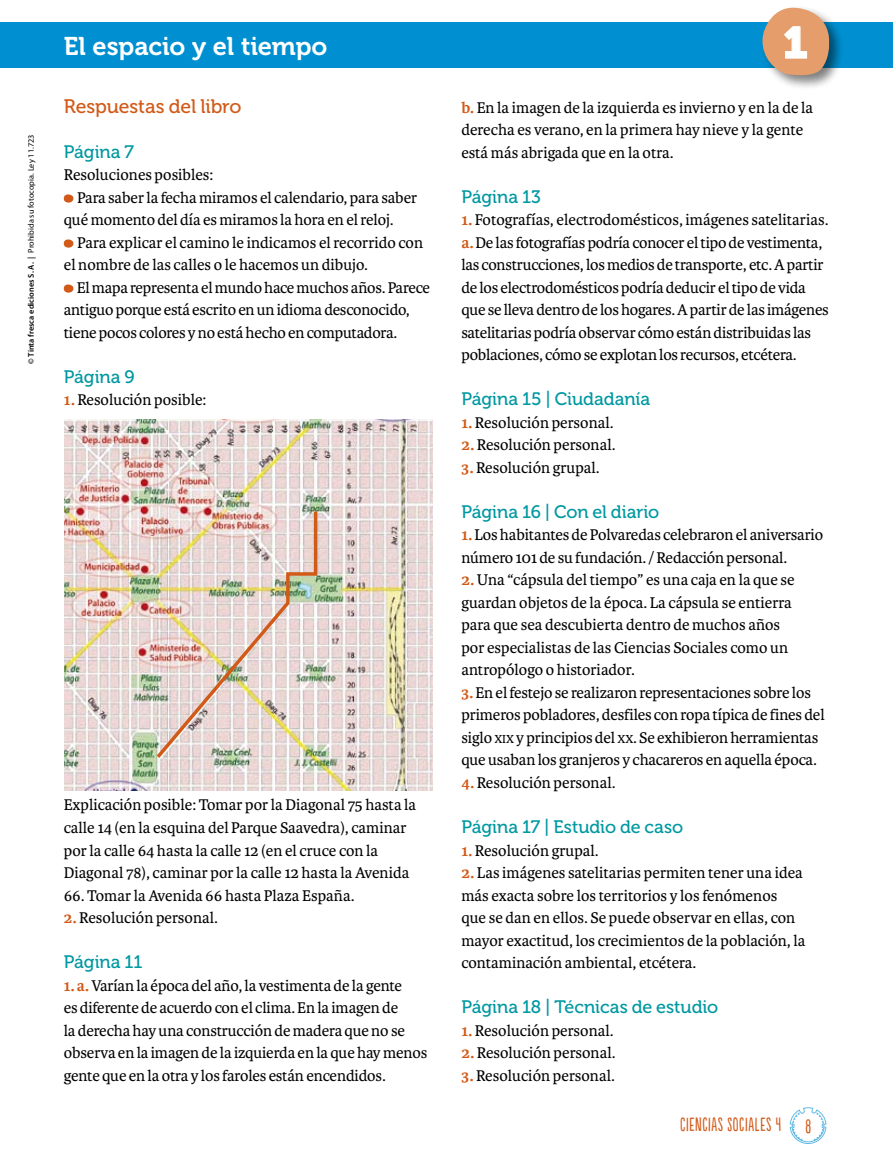
<style>
.page{position:relative;width:893px;height:1170px;background:#fff}
.page>*{position:absolute;margin:0;border:0;box-sizing:border-box;transform-origin:0 0}
.t1{font:43.95px "Museo 900";color:#fff}
.t2{font:25.5px "Museo 700";letter-spacing:-.005em;color:#fff}
.t3{font:19.5px "Museo 500";letter-spacing:-.005em;color:#d25a18}
.t4{font:18px "Museo 500";letter-spacing:-.005em;color:#0098a1}
.t5{font:18px "Populaire";letter-spacing:.04em;color:#d25a18}
.t6{font:16.5px/22.5px "Karmina Basic";letter-spacing:-.01em;color:#000}
.t7{font:8.25px "Myriad Pro";color:#000}
.s1{font-weight:600}
.s2{font-weight:700;color:#d25a18}
.s3{font-size:12.3px}
</style>
<div class="page">
<div style="left:0;top:22px;width:893px;height:46px;background:#0090d1"></div>
<div style="left:759px;top:4px;width:85px;height:86px;background:#000;opacity:.5"></div>
<svg style="left:64px;top:194px;width:10px;height:9px"></svg>
<svg style="left:64px;top:239px;width:10px;height:9px"></svg>
<svg style="left:64px;top:284px;width:10px;height:9px"></svg>
<img style="left:64px;top:419px;width:368px;height:371px">
<img style="left:153px;top:508px;width:166px;height:253px">
<svg style="left:762px;top:5px;width:68px;height:73px"></svg>
<svg style="left:790px;top:1107px;width:36px;height:36px"></svg>
<p class="t7" style="left:27px;top:364px;width:230px;rotate:-90deg"><span class="s1">© Tinta fresca ediciones S. A. |</span> Prohibida su fotocopia. Ley 11.723</p>
<h2 class="t2" style="left:64px;top:32px;width:265px">El espacio y el tiempo</h2>
<p class="t3" style="left:64px;top:95px;width:179px">Respuestas del libro</p>
<p class="t4" style="left:64px;top:141px;width:72px">Página 7</p>
<p class="t6" style="left:64px;top:164px;width:151px">Resoluciones posibles:</p>
<p class="t6" style="left:77px;top:186px;width:342px">Para saber la fecha miramos el calendario, para saber</p>
<p class="t6" style="left:64px;top:209px;width:331px">qué momento del día es miramos la hora en el reloj.</p>
<p class="t6" style="left:77px;top:231px;width:347px">Para explicar el camino le indicamos el recorrido con</p>
<p class="t6" style="left:64px;top:254px;width:306px">el nombre de las calles o le hacemos un dibujo.</p>
<p class="t6" style="left:77px;top:276px;width:355px">El mapa representa el mundo hace muchos años. Parece</p>
<p class="t6" style="left:64px;top:299px;width:347px">antiguo porque está escrito en un idioma desconocido,</p>
<p class="t6" style="left:64px;top:321px;width:335px">tiene pocos colores y no está hecho en computadora.</p>
<p class="t4" style="left:64px;top:366px;width:72px">Página 9</p>
<p class="t6" style="left:64px;top:389px;width:144px"><span class="s2">1.</span> Resolución posible:</p>
<p class="t6" style="left:64px;top:794px;width:354px">Explicación posible: Tomar por la Diagonal 75 hasta la calle 14 (en la esquina del Parque Saavedra), caminar por la calle 64 hasta la calle 12 (en el cruce con la Diagonal 78), caminar por la calle 12 hasta la Avenida</p>
<p class="t6" style="left:64px;top:884px;width:292px">66. Tomar la Avenida 66 hasta Plaza España.</p>
<p class="t6" style="left:64px;top:906px;width:156px"><span class="s2">2.</span> Resolución personal.</p>
<p class="t4" style="left:64px;top:951px;width:80px">Página 11</p>
<p class="t6" style="left:64px;top:974px;width:365px"><span class="s2">1. a.</span> Varían la época del año, la vestimenta de la gente<br>es diferente de acuerdo con el clima. En la imagen de<br>la derecha hay una construcción de madera que no se observa en la imagen de la izquierda en la que hay menos gente que en la otra y los faroles están encendidos.</p>
<h1 class="t1" style="left:783px;top:18px;width:27px">1</h1>
<p class="t6" style="left:461px;top:96px;width:353px"><span class="s2">b.</span> En la imagen de la izquierda es invierno y en la de la derecha es verano, en la primera hay nieve y la gente está más abrigada que en la otra.</p>
<p class="t4" style="left:461px;top:186px;width:81px">Página 13</p>
<p class="t6" style="left:461px;top:209px;width:369px"><span class="s2">1.</span> Fotografías, electrodomésticos, imágenes satelitarias. <span class="s2">a.</span> De las fotografías podría conocer el tipo de vestimenta, las construcciones, los medios de transporte, etc. A partir de los electrodomésticos podría deducir el tipo de vida que se lleva dentro de los hogares. A partir de las imágenes satelitarias podría observar cómo están distribuidas las poblaciones, cómo se explotan los recursos, etcétera.</p>
<p class="t4" style="left:461px;top:389px;width:190px">Página 15 | Ciudadanía</p>
<p class="t6" style="left:461px;top:411px;width:154px"><span class="s2">1.</span> Resolución personal.</p>
<p class="t6" style="left:461px;top:434px;width:156px"><span class="s2">2.</span> Resolución personal.</p>
<p class="t6" style="left:461px;top:456px;width:140px"><span class="s2">3.</span> Resolución grupal.</p>
<p class="t4" style="left:461px;top:501px;width:199px">Página 16 | Con el diario</p>
<p class="t6" style="left:461px;top:524px;width:363px"><span class="s2">1.</span> Los habitantes de Polvaredas celebraron el aniversario número 101 de su fundación. / Redacción personal.</p>
<p class="t6" style="left:461px;top:569px;width:335px"><span class="s2">2.</span> Una “cápsula del tiempo” es una caja en la que se guardan objetos de la época. La cápsula se entierra para que sea descubierta dentro de muchos años por especialistas de las Ciencias Sociales como un antropólogo o historiador.</p>
<p class="t6" style="left:461px;top:681px;width:365px"><span class="s2">3.</span> En el festejo se realizaron representaciones sobre los primeros pobladores, desfiles con ropa típica de fines del siglo <span class="s3">XIX</span> y principios del <span class="s3">XX</span>. Se exhibieron herramientas que usaban los granjeros y chacareros en aquella época.</p>
<p class="t6" style="left:461px;top:771px;width:156px"><span class="s2">4.</span> Resolución personal.</p>
<p class="t4" style="left:461px;top:816px;width:224px">Página 17 | Estudio de caso</p>
<p class="t6" style="left:461px;top:839px;width:139px"><span class="s2">1.</span> Resolución grupal.</p>
<p class="t6" style="left:461px;top:861px;width:346px"><span class="s2">2.</span> Las imágenes satelitarias permiten tener una idea más exacta sobre los territorios y los fenómenos que se dan en ellos. Se puede observar en ellas, con mayor exactitud, los crecimientos de la población, la contaminación ambiental, etcétera.</p>
<p class="t4" style="left:461px;top:996px;width:258px">Página 18 | Técnicas de estudio</p>
<p class="t6" style="left:461px;top:1019px;width:154px"><span class="s2">1.</span> Resolución personal.</p>
<p class="t6" style="left:461px;top:1041px;width:156px"><span class="s2">2.</span> Resolución personal.</p>
<p class="t6" style="left:461px;top:1064px;width:155px"><span class="s2">3.</span> Resolución personal.</p>
<p class="t5" style="left:680px;top:1114px;width:103px">CIENCIAS SOCIALES 4</p>
<p class="t5" style="left:805px;top:1116px;width:7px">8</p>
</div>
